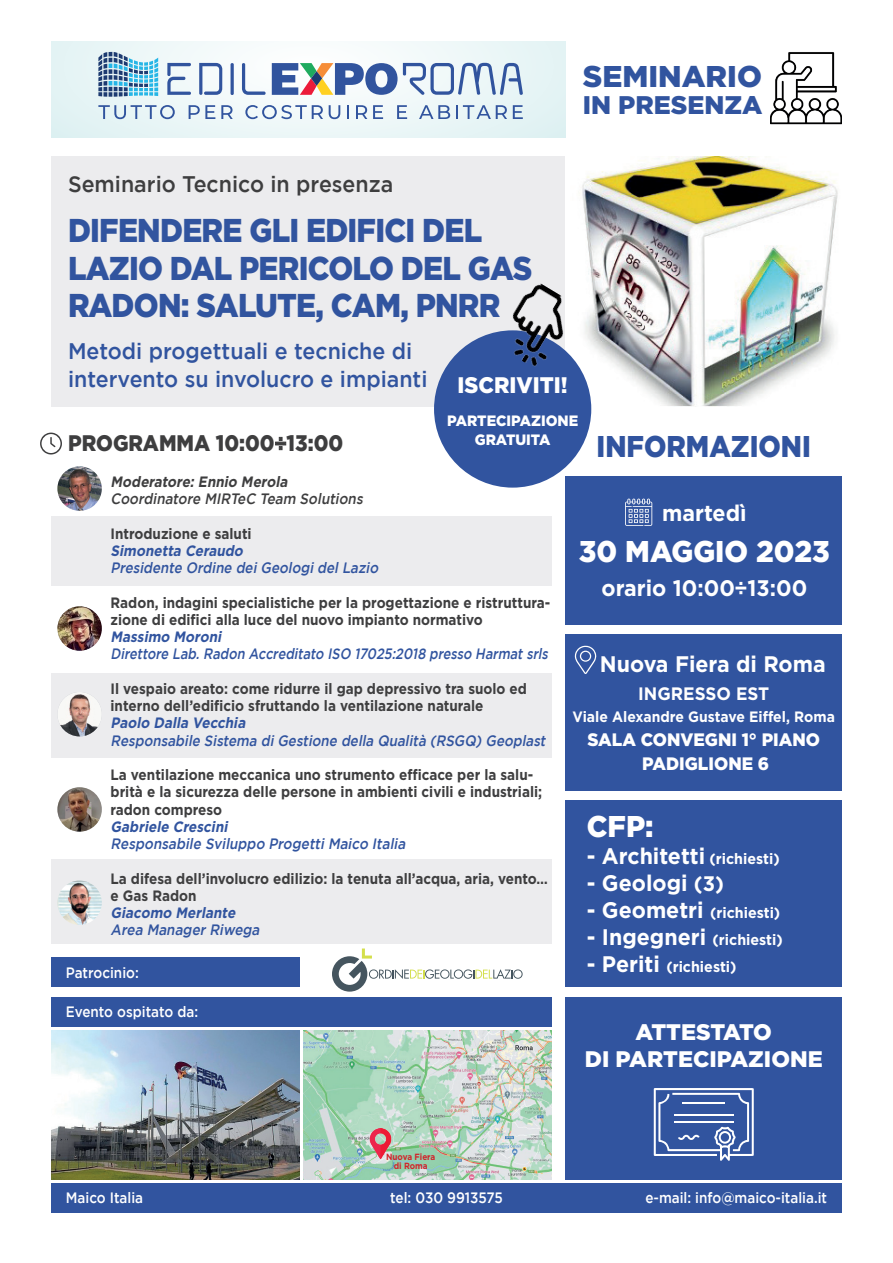
<style>
.page{position:relative;width:893px;height:1263px;background:#fff}
.page>*{position:absolute;margin:0;border:0;box-sizing:border-box;transform-origin:0 0}
.t1{font:900 33px/37.5px "Gotham";letter-spacing:-.025em;color:#31549f;scale:.91 1}
.t2{font:900 30px "Gotham";color:#fff;scale:.95 1}
.t3{font:900 30px "Gotham";color:#31549f;scale:.9 1}
.t4{font:900 30px "Gotham";color:#31549f}
.t5{font:900 25.5px "Gotham";color:#31549f}
.t6{font:700 22.5px "Gotham";color:#fff;scale:.95 1}
.t7{font:500 22.5px/28.5px "Gotham";color:#31549f;scale:.95 1}
.t8{font:500 22.5px "Gotham";color:#3e3e3f;scale:.95 1}
.t9{font:900 22.5px/27px "Gotham";color:#fff;text-align:center}
.t10{font:900 22.5px "Gotham";color:#3e3e3f;scale:.9 1}
.t11{font:900 22.5px "Gotham";color:#fff;scale:.95 1}
.t12{font:900 18px/24px "Gotham";color:#fff;text-align:center;scale:.95 1}
.t13{font:700 18px "Gotham";color:#fff;scale:.95 1}
.t14{font:700 15px/17.2px "Gotham";color:#3e3e3f;scale:.9 1}
.t15{font:italic 500 15px "Gotham";color:#31549f;scale:.89 1}
.t16{font:500 15px "Gotham";color:#fff;scale:.9 1}
.t17{font:italic 700 15px "Gotham";color:#31549f;scale:.9 1}
.t18{font:700 15px "Gotham";color:#fff;scale:.95 1}
.t19{font:italic 500 15px "Gotham";color:#31549f;scale:.85 1}
.t20{font:italic 500 15px "Gotham";color:#31549f;scale:.9 1}
.t21{font:700 15px "Gotham";color:#fff;scale:.93 1}
.t22{font:italic 500 15px "Gotham";color:#3e3e3f;scale:.9 1}
.t23{font:italic 700 15px "Gotham";color:#3e3e3f;scale:.9 1}
.t24{font:900 15px/19.5px "Gotham";color:#fff;text-align:center;scale:.95 1}
.t25{font:700 9px/9px "Gotham";color:#d1232a;text-align:center;scale:.9 1}
.s1{font-family:"Arial";font-weight:700}
.s2{font-family:"Arial"}
.s3{font-size:15px}
.s4{font-size:21px}
.s5{font-size:22.5px}
</style>
<div class="page">
<div style="left:51px;top:156px;width:515px;height:250px;background:#ececee"></div>
<div style="left:51px;top:517px;width:500px;height:69px;background:#ececee"></div>
<div style="left:51px;top:673px;width:500px;height:85px;background:#ececee"></div>
<div style="left:51px;top:859px;width:500px;height:85px;background:#ececee"></div>
<div style="left:51px;top:1183px;width:791px;height:29px;background:#31549f"></div>
<img style="left:582px;top:156px;width:256px;height:250px">
<img style="left:57px;top:606px;width:45px;height:45px;border-radius:22px">
<img style="left:57px;top:880px;width:45px;height:45px;border-radius:22px">
<img style="left:57px;top:692px;width:45px;height:44px;border-radius:22px">
<div style="left:434px;top:330px;width:157px;height:158px;background:#31549f;border-radius:50%"></div>
<img style="left:57px;top:466px;width:45px;height:45px;border-radius:22px">
<img style="left:57px;top:787px;width:45px;height:45px;border-radius:22px">
<img style="left:484px;top:273px;width:104px;height:104px">
<svg style="left:40px;top:433px;width:22px;height:21px"></svg>
<div style="left:566px;top:801px;width:276px;height:186px;background:#31549f"></div>
<div style="left:566px;top:476px;width:276px;height:149px;background:#31549f"></div>
<div style="left:566px;top:635px;width:276px;height:156px;background:#31549f"></div>
<svg style="left:625px;top:499px;width:27px;height:27px"></svg>
<svg style="left:51px;top:41px;width:515px;height:96px"></svg>
<img style="left:770px;top:52px;width:72px;height:72px">
<svg style="left:575px;top:645px;width:21px;height:29px"></svg>
<div style="left:51px;top:997px;width:500px;height:30px;background:#31549f"></div>
<div style="left:51px;top:957px;width:248px;height:30px;background:#31549f"></div>
<img style="left:51px;top:1030px;width:248px;height:149px">
<img style="left:303px;top:1030px;width:248px;height:149px">
<div style="left:392px;top:1151px;width:29px;height:6px;background:#92d0ad"></div>
<img style="left:366px;top:1128px;width:30px;height:30px">
<svg style="left:332px;top:948px;width:191px;height:44px"></svg>
<div style="left:566px;top:997px;width:276px;height:182px;background:#31549f"></div>
<svg style="left:654px;top:1088px;width:100px;height:73px"></svg>
<h2 class="t4" style="left:583px;top:59px;width:181px">SEMINARIO</h2>
<h3 class="t5" style="left:583px;top:90px;width:181px">IN PRESENZA</h3>
<h3 class="t8" style="left:68px;top:171px;width:344px">Seminario Tecnico in presenza</h3>
<h1 class="t1" style="left:68px;top:211px;width:512px">DIFENDERE GLI EDIFICI DEL<br>LAZIO DAL PERICOLO DEL GAS<br>RADON: SALUTE, CAM, PNRR</h1>
<h3 class="t7" style="left:68px;top:336px;width:380px">Metodi progettuali e tecniche di intervento su involucro e impianti</h3>
<h3 class="t11" style="left:458px;top:372px;width:117px">ISCRIVITI!</h3>
<p class="t24" style="left:447px;top:410px;width:140px">PARTECIPAZIONE<br>GRATUITA</p>
<h2 class="t3" style="left:596px;top:429px;width:240px">INFORMAZIONI</h2>
<h3 class="t10" style="left:68px;top:430px;width:307px">PROGRAMMA 10:00<span class="s1">÷</span>13:00</h3>
<p class="t23" style="left:111px;top:472px;width:202px">Moderatore:Ennio Merola</p>
<p class="t22" style="left:111px;top:490px;width:285px">Coordinatore MIRTeC Team Solutions</p>
<p class="t14" style="left:111px;top:525px;width:158px">Introduzione e saluti</p>
<p class="t17" style="left:111px;top:541px;width:152px">Simonetta Ceraudo</p>
<p class="t15" style="left:111px;top:559px;width:305px">Presidente Ordine dei Geologi del Lazio</p>
<p class="t14" style="left:111px;top:594px;width:490px">Radon, indagini specialistiche per la progettazione e ristruttura&shy;zione di edifici alla luce del nuovo impianto normativo</p>
<p class="t17" style="left:111px;top:627px;width:128px">Massimo Moroni</p>
<p class="t19" style="left:111px;top:645px;width:519px">Direttore Lab. Radon Accreditato ISO 17025:2018 presso Harmat srls</p>
<p class="t14" style="left:111px;top:680px;width:464px">Il vespaio areato: come ridurre il gap depressivo tra suolo ed interno dell’edificio sfruttando la ventilazione naturale</p>
<p class="t17" style="left:111px;top:713px;width:155px">Paolo Dalla Vecchia</p>
<p class="t15" style="left:111px;top:732px;width:493px">Responsabile Sistema di Gestione della Qualità (RSGQ) Geoplast</p>
<p class="t14" style="left:111px;top:766px;width:481px">La ventilazione meccanica uno strumento efficace per la salu&shy;brità e la sicurezza delle persone in ambienti civili e industriali; radon compreso</p>
<p class="t17" style="left:111px;top:817px;width:135px">Gabriele Crescini</p>
<p class="t20" style="left:111px;top:835px;width:332px">Responsabile Sviluppo Progetti Maico Italia</p>
<p class="t14" style="left:111px;top:870px;width:487px">La difesa dell’involucro edilizio: la tenuta all’acqua, aria, vento… e Gas Radon</p>
<p class="t17" style="left:111px;top:903px;width:144px">Giacomo Merlante</p>
<p class="t20" style="left:111px;top:921px;width:170px">Area Manager Riwega</p>
<h3 class="t6" style="left:662px;top:498px;width:90px">martedì</h3>
<h2 class="t2" style="left:579px;top:534px;width:266px">30 MAGGIO 2023</h2>
<h3 class="t6" style="left:602px;top:573px;width:218px">orario 10:00<span class="s2">÷</span>13:00</h3>
<h3 class="t6" style="left:600px;top:649px;width:239px">Nuova Fiera di Roma</h3>
<p class="t13" style="left:638px;top:682px;width:139px">INGRESSO EST</p>
<p class="t21" style="left:573px;top:707px;width:284px">Viale Alexandre Gustave Eiffel, Roma</p>
<p class="t12" style="left:587px;top:727px;width:246px">SALA CONVEGNI 1° PIANO<br>PADIGLIONE 6</p>
<h2 class="t2" style="left:587px;top:809px;width:72px">CFP:</h2>
<h3 class="t6" style="left:587px;top:841px;width:205px">- Architetti <span class="s3">(richiesti)</span></h3>
<h3 class="t6" style="left:587px;top:868px;width:146px">- Geologi <span class="s4">(3)</span></h3>
<p class="t18" style="left:587px;top:903px;width:205px"><span class="s5">- Geometri</span> (richiesti)</p>
<p class="t18" style="left:587px;top:930px;width:208px"><span class="s5">- Ingegneri</span> (richiesti)</p>
<p class="t18" style="left:587px;top:957px;width:159px"><span class="s5">- Periti</span> (richiesti)</p>
<p class="t16" style="left:66px;top:964px;width:83px">Patrocinio:</p>
<p class="t16" style="left:66px;top:1003px;width:148px">Evento ospitato da:</p>
<p class="t25" style="left:386px;top:1152px;width:56px">Nuova Fiera di Roma</p>
<h3 class="t9" style="left:585px;top:1018px;width:239px">ATTESTATO<br>DI PARTECIPAZIONE</h3>
<p class="t16" style="left:66px;top:1189px;width:87px">Maico Italia</p>
<p class="t16" style="left:390px;top:1189px;width:127px">tel: 030 9913575</p>
<p class="t16" style="left:645px;top:1189px;width:203px">e-mail: info@maico-italia.it</p>
</div>
